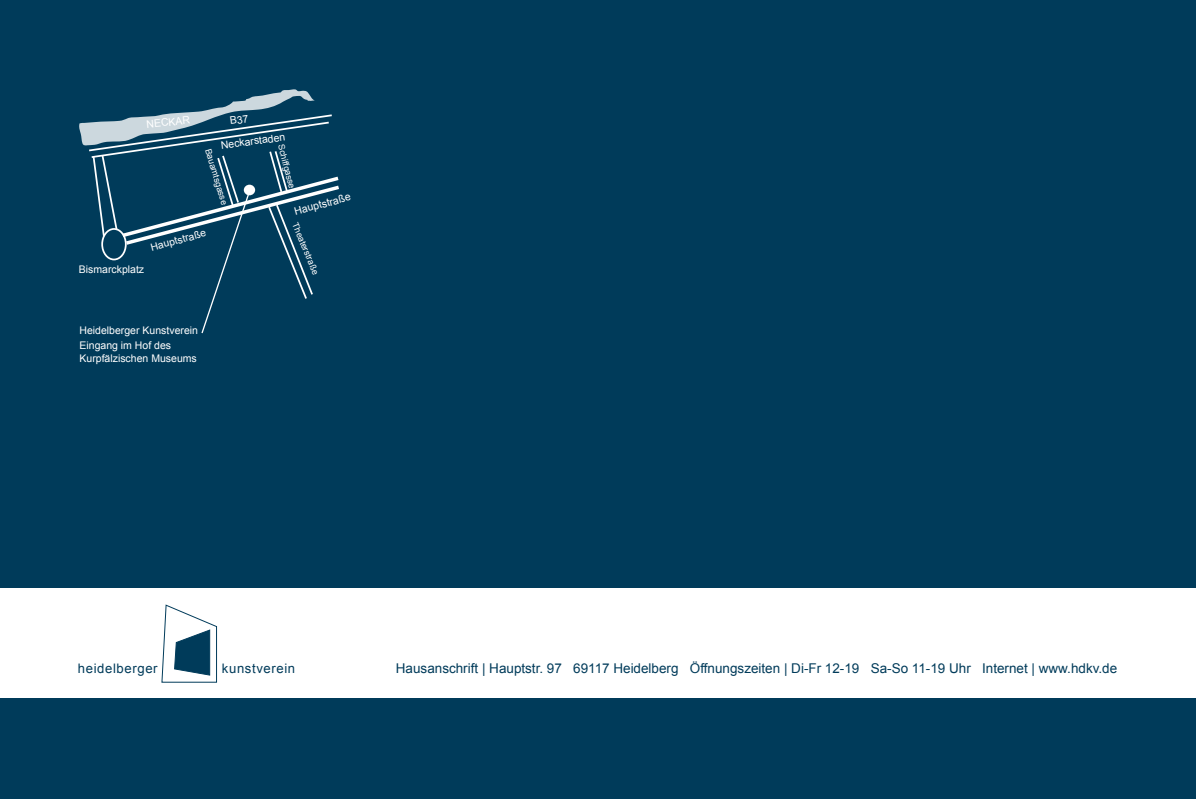
<style>
.page{position:relative;width:1196px;height:799px;background:#003b5a}
.page>*{position:absolute;margin:0;border:0;box-sizing:border-box;transform-origin:0 0}
.t1{font:13.47px "Arial";color:#003b5a}
.t2{font:13.12px "Arial";letter-spacing:.045em;color:#003b5a}
.t3{font:10.5px/14.5px "Arial";color:#fff}
.t4{font:10.15px "Arial";color:#fff}
.t5{font:8.75px "Arial";color:#fff}
</style>
<div class="page">
<div style="left:0;top:588px;width:1196px;height:109px;background:#fff"></div>
<svg style="left:161px;top:604px;width:56px;height:79px"></svg>
<svg style="left:79px;top:89px;width:260px;height:245px"></svg>
<p class="t3" style="left:146px;top:117px;width:45px;rotate:-6deg">NECKAR</p>
<p class="t3" style="left:220px;top:138px;width:66px;rotate:-7deg">Neckarstaden</p>
<p class="t5" style="left:287px;top:143px;width:47px;rotate:76deg">Schiffgasse</p>
<p class="t5" style="left:300px;top:221px;width:56px;rotate:67deg">Theaterstraße</p>
<p class="t5" style="left:213px;top:147px;width:59px;rotate:73deg">Bauamtsgasse</p>
<p class="t3" style="left:293px;top:204px;width:59px;rotate:-15deg">Hauptstraße</p>
<p class="t4" style="left:149px;top:241px;width:58px;rotate:-15deg">Hauptstraße</p>
<p class="t3" style="left:79px;top:262px;width:67px">Bismarckplatz</p>
<p class="t3" style="left:79px;top:323px;width:120px">Heidelberger Kunstverein<br>Eingang im Hof des</p>
<p class="t3" style="left:79px;top:351px;width:119px">Kurpfälzischen Museums</p>
<p class="t2" style="left:78px;top:659px;width:81px">heidelberger</p>
<p class="t2" style="left:222px;top:659px;width:75px">kunstverein</p>
<p class="t1" style="left:396px;top:659px;width:723px">Hausanschrift | Hauptstr. 97 69117 Heidelberg Öffnungszeiten | Di-Fr 12-19 Sa-So 11-19 Uhr Internet | www.hdkv.de</p>
</div>
